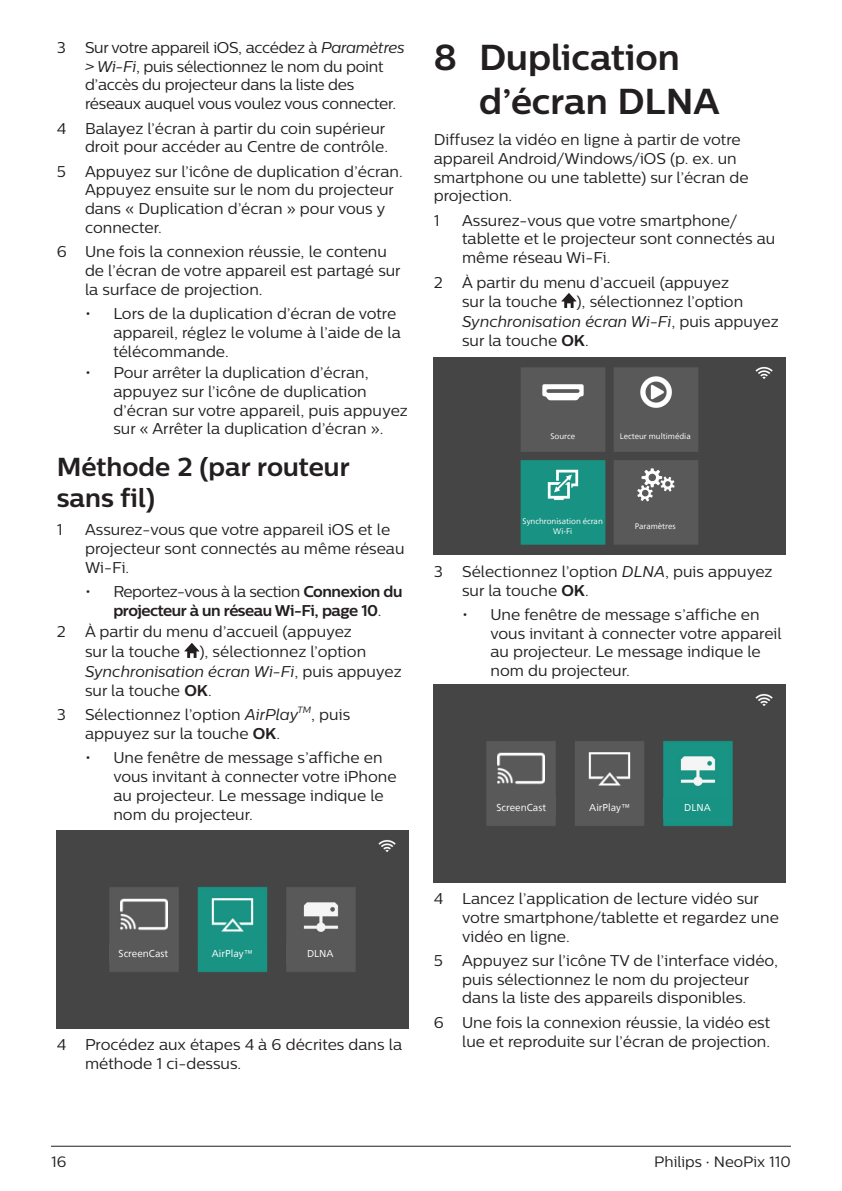
<style>
.page{position:relative;width:842px;height:1191px;background:#fff}
.page>*{position:absolute;margin:0;border:0;box-sizing:border-box;transform-origin:0 0}
.t1{font:700 36px/43.2px "Centrale Sans";color:#231f20}
.heading2{font:700 26px/31.2px "Centrale Sans";color:#231f20}
.Body{font:15.6px/18.8px "Centrale Sans";color:#231f20}
.Body-2{font:15.6px/18.8px "Centrale Sans";letter-spacing:-.02em;color:#231f20}
.t2{font:700 15.6px/18.8px "Centrale Sans";letter-spacing:-.03em;color:#231f20;text-align:center}
.t3{font:15px "Centrale Sans";color:#231f20}
.t4{font:10px "Neue Frutiger World";color:#fff}
.t5{font:italic 9px "Centrale Sans";color:#231f20}
.t6{font:8px/9.6px "Neue Frutiger World";color:#fff;text-align:center}
.s1{font-style:italic}
.s2{font-weight:400}
.s3{font-weight:700}
</style>
<div class="page">
<hr style="left:51px;top:1145px;width:740px;height:1px;background:#231f20">
<svg style="left:184px;top:643px;width:15px;height:15px"></svg>
<img style="left:57px;top:830px;width:351px;height:198px">
<div style="left:109px;top:943px;width:68px;height:20px;background:#595959"></div>
<div style="left:198px;top:943px;width:68px;height:20px;background:#199384"></div>
<div style="left:286px;top:943px;width:68px;height:20px;background:#595959"></div>
<svg style="left:561px;top:293px;width:15px;height:15px"></svg>
<img style="left:434px;top:357px;width:351px;height:198px">
<div style="left:522px;top:516px;width:81px;height:20px;background:#189283"></div>
<div style="left:522px;top:426px;width:81px;height:19px;background:#595959"></div>
<div style="left:614px;top:516px;width:82px;height:20px;background:#595959"></div>
<div style="left:614px;top:426px;width:82px;height:19px;background:#595959"></div>
<img style="left:434px;top:684px;width:351px;height:198px">
<div style="left:487px;top:798px;width:68px;height:19px;background:#595959"></div>
<div style="left:576px;top:798px;width:68px;height:19px;background:#595959"></div>
<div style="left:663px;top:798px;width:68px;height:19px;background:#189383"></div>
<p class="Body-2" style="left:85px;top:38px;width:321px;text-indent:-28px">3 Sur votre appareil iOS, accédez à <span class="s1">Paramètres &gt; Wi-Fi</span>, puis sélectionnez le nom du point d’accès du projecteur dans la liste des réseaux auquel vous voulez vous connecter.</p>
<p class="Body" style="left:57px;top:118px;width:333px;text-align:right">4 Balayez l’écran à partir du coin supérieur droit pour accéder au Centre de contrôle.</p>
<p class="Body" style="left:85px;top:162px;width:319px;text-indent:-28px">5 Appuyez sur l’icône de duplication d’écran.<br>Appuyez ensuite sur le nom du projecteur dans « Duplication d’écran » pour vous y connecter.</p>
<p class="Body" style="left:85px;top:242px;width:317px;text-indent:-28px">6 Une fois la connexion réussie, le contenu de l’écran de votre appareil est partagé sur la surface de projection.</p>
<p class="Body" style="left:113px;top:304px;width:289px;text-indent:-28px">• Lors de la duplication d’écran de votre appareil, réglez le volume à l’aide de la télécommande.</p>
<p class="Body" style="left:113px;top:363px;width:296px;text-indent:-28px">• Pour arrêter la duplication d’écran, appuyez sur l’icône de duplication d’écran sur votre appareil, puis appuyez sur « Arrêter la duplication d’écran ».</p>
<p class="heading2" style="left:57px;top:451px;width:295px">Méthode 2 (par routeur sans fil)</p>
<p class="Body" style="left:57px;top:520px;width:7px">1</p>
<p class="Body" style="left:85px;top:520px;width:321px">Assurez-vous que votre appareil iOS et le projecteur sont connectés au même réseau<br>Wi-Fi.</p>
<p class="t2" style="left:85px;top:582px;width:319px"><span class="s2">• Reportez-vous à la section</span> Connexion du projecteur à un réseau Wi-Fi, page 10<span class="s2">.</span></p>
<p class="Body" style="left:57px;top:622px;width:10px">2</p>
<p class="Body" style="left:85px;top:622px;width:318px;line-height:19.4px">À partir du menu d’accueil (appuyez<br>sur la touche ), sélectionnez l’option <span class="s1">Synchronisation écran Wi-Fi</span>, puis appuyez sur la touche <span class="s3">OK</span>.</p>
<p class="Body" style="left:57px;top:705px;width:243px">3 Sélectionnez l’option <span class="s1">AirPlay</span></p>
<p class="t5" style="left:297px;top:704px;width:15px">TM</p>
<p class="Body" style="left:311px;top:705px;width:40px">, puis</p>
<p class="Body" style="left:85px;top:724px;width:197px">appuyez sur la touche <span class="s3">OK</span>.</p>
<p class="Body" style="left:113px;top:748px;width:285px;text-indent:-28px">• Une fenêtre de message s’affiche en vous invitant à connecter votre iPhone au projecteur. Le message indique le nom du projecteur.</p>
<p class="t1" style="left:479px;top:35px;width:242px;text-indent:-45px">8 Duplication d’écran DLNA</p>
<p class="Body" style="left:434px;top:130px;width:316px">Diffusez la vidéo en ligne à partir de votre appareil Android/Windows/iOS (p. ex. un smartphone ou une tablette) sur l’écran de projection.</p>
<p class="Body" style="left:434px;top:210px;width:7px">1</p>
<p class="Body" style="left:462px;top:210px;width:315px">Assurez-vous que votre smartphone/ tablette et le projecteur sont connectés au même réseau Wi-Fi.</p>
<p class="Body" style="left:434px;top:272px;width:10px">2</p>
<p class="Body" style="left:462px;top:272px;width:318px;line-height:19.4px">À partir du menu d’accueil (appuyez<br>sur la touche ), sélectionnez l’option <span class="s1">Synchronisation écran Wi-Fi</span>, puis appuyez sur la touche <span class="s3">OK</span>.</p>
<p class="t6" style="left:550px;top:431px;width:26px">Source</p>
<p class="t6" style="left:620px;top:431px;width:72px">Lecteur multimédia</p>
<p class="t6" style="left:523px;top:516px;width:82px">Synchronisation écran<br>Wi-Fi</p>
<p class="t6" style="left:635px;top:521px;width:42px">Paramètres</p>
<p class="Body" style="left:462px;top:561px;width:312px;text-indent:-28px">3 Sélectionnez l’option <span class="s1">DLNA</span>, puis appuyez sur la touche <span class="s3">OK</span>.</p>
<p class="Body" style="left:490px;top:605px;width:293px;text-indent:-28px">• Une fenêtre de message s’affiche en vous invitant à connecter votre appareil au projecteur. Le message indique le nom du projecteur.</p>
<p class="t4" style="left:496px;top:799px;width:51px">ScreenCast</p>
<p class="t4" style="left:589px;top:799px;width:42px">AirPlay™</p>
<p class="t4" style="left:684px;top:799px;width:28px">DLNA</p>
<p class="t4" style="left:119px;top:945px;width:51px">ScreenCast</p>
<p class="t4" style="left:212px;top:945px;width:42px">AirPlay™</p>
<p class="t4" style="left:307px;top:945px;width:28px">DLNA</p>
<p class="Body" style="left:85px;top:1035px;width:319px;text-indent:-28px">4 Procédez aux étapes 4 à 6 décrites dans la méthode 1 ci-dessus.</p>
<p class="Body" style="left:462px;top:889px;width:318px;text-indent:-28px">4 Lancez l’application de lecture vidéo sur votre smartphone/tablette et regardez une vidéo en ligne.</p>
<p class="Body" style="left:434px;top:950px;width:346px;text-align:center">5 Appuyez sur l’icône TV de l’interface vidéo, puis sélectionnez le nom du projecteur<br>dans la liste des appareils disponibles.</p>
<p class="Body" style="left:434px;top:1012px;width:338px;text-align:right">6 Une fois la connexion réussie, la vidéo est lue et reproduite sur l’écran de projection.</p>
<p class="t3" style="left:51px;top:1153px;width:17px">16</p>
<p class="t3" style="left:654px;top:1153px;width:138px">Philips · NeoPix 110</p>
</div>
